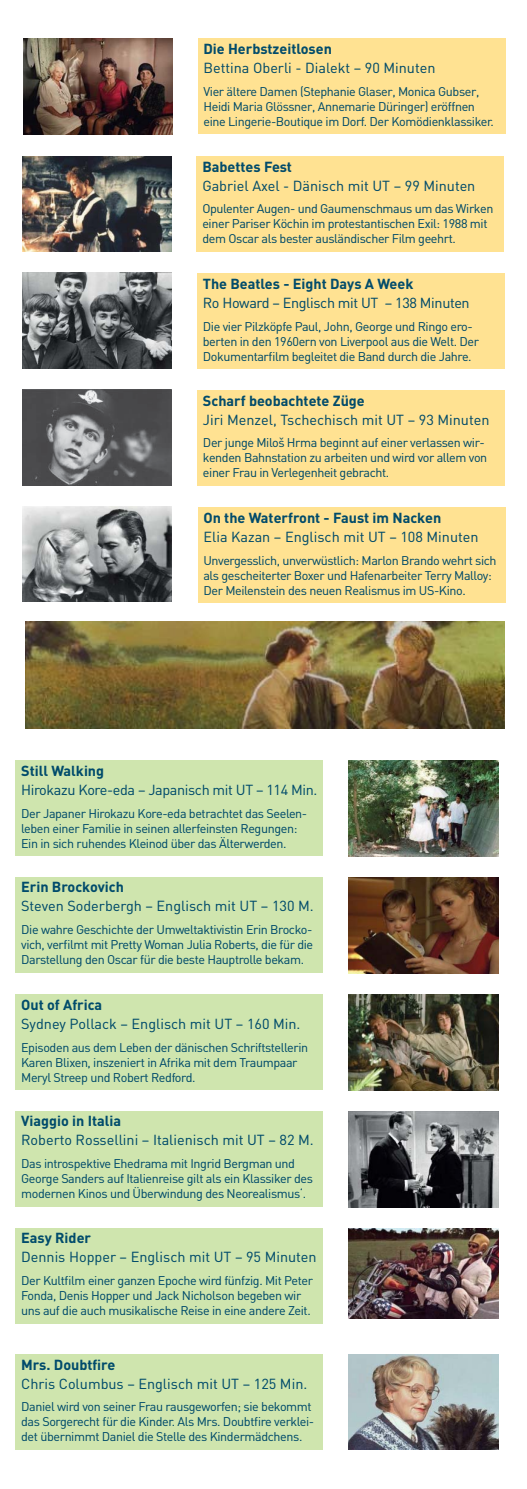
<style>
.page{position:relative;width:527px;height:1489px;background:#fff}
.page>*{position:absolute;margin:0;border:0;box-sizing:border-box;transform-origin:0 0}
.t1{font:14.38px "DIN";color:#004b6c}
.t2{font:700 14.38px "DIN";color:#004b6c}
.t3{font:14.38px "DIN";letter-spacing:-.025em;color:#004b6c}
.t4{font:14.38px "DIN";color:#004b64}
.t5{font:14.38px "DIN";letter-spacing:-.025em;color:#004b5c}
.t6{font:700 14.38px "DIN";color:#004b64}
.t7{font:700 14.38px "DIN";color:#004b5c}
.t8{font:12.5px/15px "DIN";letter-spacing:-.03em;color:#004b6c}
.t9{font:12.5px/15px "DIN";letter-spacing:-.03em;color:#004b5c}
.t10{font:12.5px/15px "DIN";letter-spacing:-.03em;color:#004b64}
</style>
<div class="page">
<div style="left:15px;top:877px;width:307px;height:96px;background:#cfe5ae"></div>
<img style="left:348px;top:877px;width:149px;height:96px">
<img style="left:348px;top:760px;width:149px;height:96px">
<div style="left:15px;top:760px;width:307px;height:96px;background:#cfe5ae"></div>
<div style="left:15px;top:1228px;width:307px;height:95px;background:#cfe5ae"></div>
<img style="left:348px;top:1228px;width:149px;height:90px">
<div style="left:15px;top:1111px;width:307px;height:96px;background:#cfe5ae"></div>
<img style="left:348px;top:1111px;width:149px;height:96px">
<img style="left:348px;top:994px;width:149px;height:96px">
<div style="left:15px;top:994px;width:307px;height:96px;background:#cfe5ae"></div>
<img style="left:26px;top:622px;width:477px;height:106px">
<img style="left:348px;top:1354px;width:149px;height:95px">
<div style="left:15px;top:1354px;width:307px;height:95px;background:#cfe5ae"></div>
<img style="left:22px;top:156px;width:149px;height:96px">
<img style="left:22px;top:273px;width:149px;height:96px">
<div style="left:197px;top:156px;width:306px;height:96px;background:#ffe292"></div>
<img style="left:22px;top:390px;width:149px;height:95px">
<img style="left:22px;top:507px;width:149px;height:94px">
<div style="left:197px;top:390px;width:307px;height:95px;background:#ffe292"></div>
<div style="left:198px;top:507px;width:306px;height:96px;background:#ffe292"></div>
<img style="left:23px;top:38px;width:150px;height:96px">
<div style="left:198px;top:38px;width:306px;height:96px;background:#ffe292"></div>
<div style="left:197px;top:273px;width:307px;height:96px;background:#ffe292"></div>
<p class="t7" style="left:203px;top:44px;width:130px">Die Herbstzeitlosen</p>
<p class="t1" style="left:203px;top:63px;width:233px">Bettina Oberli - Dialekt – 90 Minuten</p>
<p class="t9" style="left:203px;top:85px;width:292px">Vier ältere Damen (Stephanie Glaser, Monica Gubser,<br>Heidi Maria Glössner, Annemarie Düringer) eröffnen eine Lingerie-Boutique im Dorf. Der Komödienklassiker.</p>
<p class="t2" style="left:202px;top:162px;width:91px">Babettes Fest</p>
<p class="t1" style="left:202px;top:180px;width:274px">Gabriel Axel - Dänisch mit UT – 99 Minuten</p>
<p class="t9" style="left:202px;top:203px;width:292px">Opulenter Augen- und Gaumenschmaus um das Wirken einer Pariser Köchin im protestantischen Exil: 1988 mit</p>
<p class="t8" style="left:202px;top:233px;width:255px">dem Oscar als bester ausländischer Film geehrt.</p>
<p class="t2" style="left:203px;top:279px;width:212px">The Beatles - Eight Days A Week</p>
<p class="t5" style="left:203px;top:298px;width:268px">Ro Howard – Englisch mit UT – 138 Minuten</p>
<p class="t8" style="left:203px;top:320px;width:277px">Die vier Pilzköpfe Paul, John, George und Ringo ero&shy;berten in den 1960ern von Liverpool aus die Welt. Der<br>Dokumentarfilm begleitet die Band durch die Jahre.</p>
<p class="t2" style="left:203px;top:395px;width:163px">Scharf beobachtete Züge</p>
<p class="t1" style="left:203px;top:414px;width:288px">Jiri Menzel, Tschechisch mit UT – 93 Minuten</p>
<p class="t8" style="left:203px;top:436px;width:283px">Der junge Miloš Hrma beginnt auf einer verlassen wir-</p>
<p class="t9" style="left:203px;top:451px;width:285px">kenden Bahnstation zu arbeiten und wird vor allem von einer Frau in Verlegenheit gebracht.</p>
<p class="t2" style="left:203px;top:513px;width:239px">On the Waterfront - Faust im Nacken</p>
<p class="t1" style="left:203px;top:532px;width:276px">Elia Kazan – Englisch mit UT – 108 Minuten</p>
<p class="t9" style="left:203px;top:554px;width:294px">Unvergesslich, unverwüstlich: Marlon Brando wehrt sich als gescheiterter Boxer und Hafenarbeiter Terry Malloy:<br>Der Meilenstein des neuen Realismus im US-Kino.</p>
<p class="t2" style="left:21px;top:766px;width:84px">Still Walking</p>
<p class="t3" style="left:21px;top:784px;width:297px">Hirokazu Kore-eda – Japanisch mit UT – 114 Min.</p>
<p class="t8" style="left:21px;top:807px;width:287px">Der Japaner Hirokazu Kore-eda betrachtet das Seelen-</p>
<p class="t10" style="left:21px;top:822px;width:277px">leben einer Familie in seinen allerfeinsten Regungen:<br>Ein in sich ruhendes Kleinod über das Älterwerden.</p>
<p class="t6" style="left:21px;top:882px;width:104px">Erin Brockovich</p>
<p class="t1" style="left:21px;top:900px;width:294px">Steven Soderbergh – Englisch mit UT – 130 M.</p>
<p class="t8" style="left:21px;top:923px;width:292px">Die wahre Geschichte der Umweltaktivistin Erin Brocko-</p>
<p class="t10" style="left:21px;top:938px;width:293px">vich, verfilmt mit Pretty Woman Julia Roberts, die für die</p>
<p class="t8" style="left:21px;top:953px;width:284px">Darstellung den Oscar für die beste Hauptrolle bekam.</p>
<p class="t6" style="left:21px;top:1000px;width:83px">Out of Africa</p>
<p class="t1" style="left:21px;top:1018px;width:280px">Sydney Pollack – Englisch mit UT – 160 Min.</p>
<p class="t10" style="left:21px;top:1041px;width:288px">Episoden aus dem Leben der dänischen Schriftstellerin</p>
<p class="t8" style="left:21px;top:1056px;width:278px">Karen Blixen, inszeniert in Afrika mit dem Traumpaar</p>
<p class="t10" style="left:21px;top:1071px;width:176px">Meryl Streep und Robert Redford.</p>
<p class="t2" style="left:21px;top:1116px;width:101px">Viaggio in Italia</p>
<p class="t1" style="left:21px;top:1134px;width:294px">Roberto Rossellini – Italienisch mit UT – 82 M.</p>
<p class="t10" style="left:21px;top:1156px;width:293px">Das introspektive Ehedrama mit Ingrid Bergman und<br>George Sanders auf Italienreise gilt als ein Klassiker des</p>
<p class="t8" style="left:21px;top:1186px;width:286px">modernen Kinos und Überwindung des Neorealismus‘.</p>
<p class="t2" style="left:21px;top:1232px;width:71px">Easy Rider</p>
<p class="t1" style="left:21px;top:1251px;width:297px">Dennis Hopper – Englisch mit UT – 95 Minuten</p>
<p class="t8" style="left:21px;top:1273px;width:293px">Der Kultfilm einer ganzen Epoche wird fünfzig. Mit Peter<br>Fonda, Denis Hopper und Jack Nicholson begeben wir</p>
<p class="t10" style="left:21px;top:1303px;width:291px">uns auf die auch musikalische Reise in eine andere Zeit.</p>
<p class="t2" style="left:21px;top:1359px;width:95px">Mrs. Doubtfire</p>
<p class="t4" style="left:21px;top:1378px;width:287px">Chris Columbus – Englisch mit UT – 125 Min.</p>
<p class="t10" style="left:21px;top:1400px;width:292px">Daniel wird von seiner Frau rausgeworfen; sie bekommt</p>
<p class="t8" style="left:21px;top:1415px;width:294px">das Sorgerecht für die Kinder. Als Mrs. Doubtfire verklei&shy;det übernimmt Daniel die Stelle des Kindermädchens.</p>
</div>
